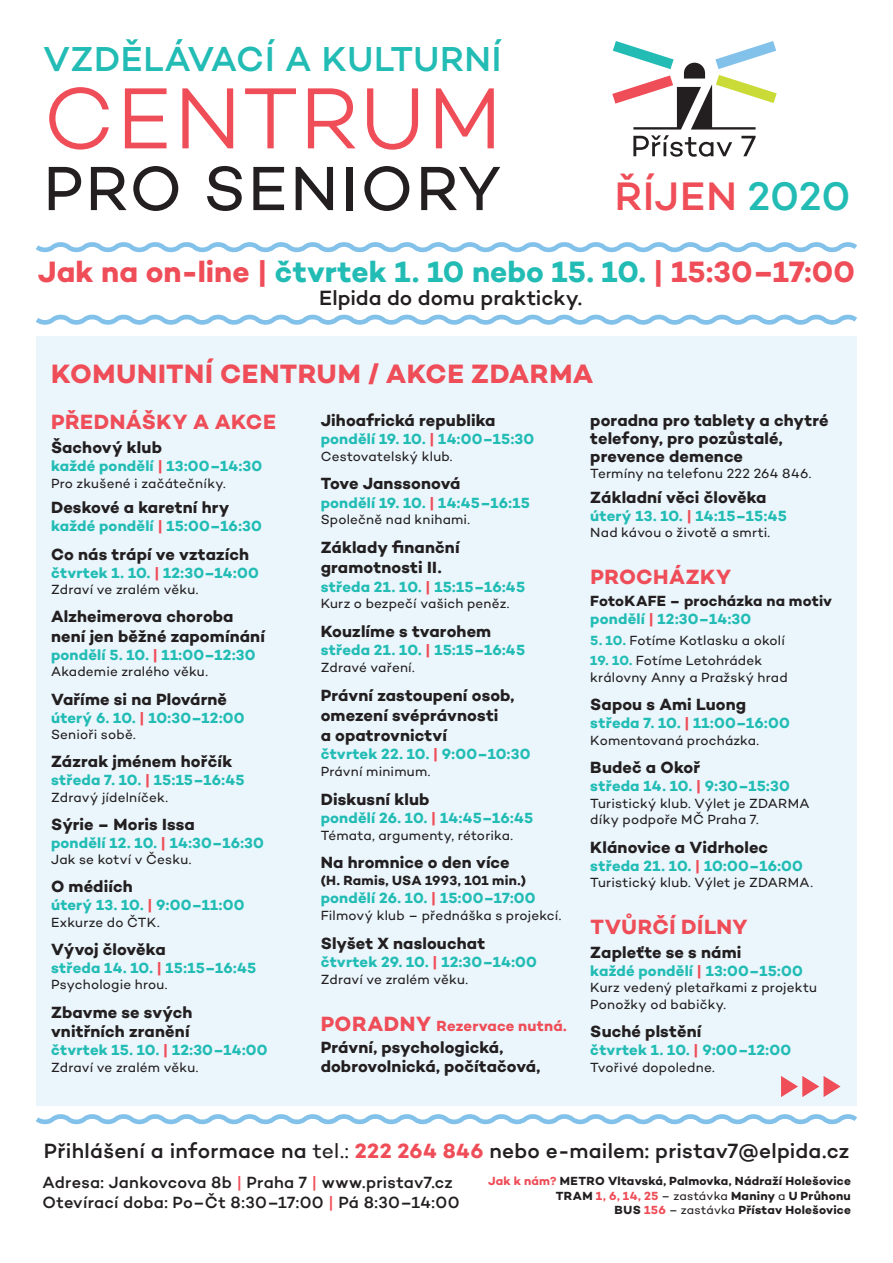
<style>
.page{position:relative;width:893px;height:1263px;background:#fff}
.page>*{position:absolute;margin:0;border:0;box-sizing:border-box;transform-origin:0 0}
.t1{font:300 88.2px "Campton";letter-spacing:.015em;color:#ef4d58}
.t2{font:63.45px "Campton";color:#231f20}
.t3{font:500 40.5px "Campton";letter-spacing:.005em;color:#ef4d58}
.t4{font:500 35.25px "Campton";letter-spacing:.02em;color:#22bcb5}
.t5{font:700 30px "Campton";letter-spacing:.005em;color:#ef4d58}
.t6{font:700 27px "Campton";letter-spacing:.02em;color:#ef4d58}
.t7{font:500 21px "Campton";letter-spacing:.01em;color:#231f20}
.t8{font:700 21px "Campton";letter-spacing:.03em;color:#ef4d58}
.t9{font:700 16.5px/20.2px "Campton";letter-spacing:.005em;color:#231f20}
.t10{font:500 16.5px/19.8px "Campton";letter-spacing:.015em;color:#231f20}
.t11{font:700 16.5px "Campton";letter-spacing:-.02em;color:#231f20}
.t12{font:700 15px "Campton";letter-spacing:.015em;color:#22bcb5}
.t13{font:700 15px/18.1px "Campton";letter-spacing:.01em;color:#231f20}
.t14{font:700 15px "Campton";letter-spacing:.01em;color:#ef4d58}
.t15{font:13.5px/16.4px "Campton";letter-spacing:.015em;color:#231f20}
.t16{font:700 13.5px "Campton";letter-spacing:.015em;color:#231f20}
.t17{font:700 12px/15.6px "Campton";letter-spacing:.02em;color:#231f20;text-align:right}
.t18{font:700 12px "Campton";color:#ef4d58}
.s1{color:#22bcb5}
.s2{color:#ef4d58}
.s3{font-size:21px}
.s4{font-weight:700;color:#22bcb5}
.s5{font-weight:400}
.s6{font-weight:700;color:#ef4d58}
.s7{color:#231f20}
</style>
<div class="page">
<div style="left:36px;top:336px;width:821px;height:770px;background:#eaf6fc"></div>
<svg style="left:612px;top:41px;width:165px;height:116px"></svg>
<svg style="left:36px;top:242px;width:821px;height:11px"></svg>
<svg style="left:36px;top:314px;width:821px;height:11px"></svg>
<svg style="left:36px;top:1114px;width:821px;height:11px"></svg>
<svg style="left:781px;top:1076px;width:60px;height:21px"></svg>
<h3 class="t4" style="left:43px;top:36px;width:460px">vzdělávací a kulturní</h3>
<h1 class="t1" style="left:43px;top:64px;width:460px">CENTRUM</h1>
<h2 class="t2" style="left:43px;top:149px;width:204px">pr o sen</h2>
<h2 class="t2" style="left:341px;top:149px;width:162px">iory</h2>
<h3 class="t3" style="left:615px;top:171px;width:237px">říjen <span class="s1">2020</span></h3>
<h3 class="t5" style="left:38px;top:253px;width:819px">Jak na on-line | <span class="s1">čtvrtek 1. 10 nebo 15. 10.</span> | 15:30–17:00</h3>
<h3 class="t7" style="left:319px;top:285px;width:265px">Elpida do domu prakticky.</h3>
<h3 class="t6" style="left:51px;top:357px;width:22px">Komu</h3>
<h3 class="t6" style="left:137px;top:357px;width:164px">nitní centrum</h3>
<h3 class="t6" style="left:368px;top:357px;width:227px">/ akce z darma</h3>
<h3 class="t8" style="left:51px;top:409px;width:226px">Přednášky a akce</h3>
<p class="t9" style="left:51px;top:437px;width:112px">Šachový klub</p>
<p class="t12" style="left:51px;top:457px;width:213px">každé pondělí <span class="s2">|</span> 13:00–14:30</p>
<p class="t15" style="left:51px;top:474px;width:176px">Pro zkušené i začátečníky.</p>
<p class="t9" style="left:51px;top:497px;width:180px">Deskové a karetní hry</p>
<p class="t12" style="left:51px;top:517px;width:212px">každé pondělí <span class="s2">|</span> 15:00–16:30</p>
<p class="t9" style="left:51px;top:544px;width:200px">Co nás trápí ve vztazích</p>
<p class="t12" style="left:51px;top:563px;width:209px">čtvrtek 1. 10. <span class="s2">|</span> 12:30–14:00</p>
<p class="t15" style="left:51px;top:581px;width:149px">Zdraví ve zralém věku.</p>
<p class="t9" style="left:51px;top:606px;width:216px;line-height:19.8px">Alzheimerova choroba není jen běžné zapomínání</p>
<p class="t12" style="left:51px;top:645px;width:206px">pondělí 5. 10. <span class="s2">|</span> 11:00–12:30</p>
<p class="t15" style="left:51px;top:663px;width:158px">Akademie zralého věku.</p>
<p class="t9" style="left:51px;top:689px;width:178px">Vaříme si na Plovárně</p>
<p class="t12" style="left:51px;top:708px;width:195px">úterý 6. 10. <span class="s2">|</span> 10:30–12:00</p>
<p class="t15" style="left:51px;top:726px;width:86px">Senioři sobě.</p>
<p class="t9" style="left:51px;top:751px;width:183px">Zázrak jménem hořčík</p>
<p class="t12" style="left:51px;top:771px;width:195px">středa 7. 10. <span class="s2">|</span> 15:15–16:45</p>
<p class="t15" style="left:51px;top:788px;width:118px">Zdravý jídelníček.</p>
<p class="t9" style="left:51px;top:814px;width:145px">Sýrie – Moris Issa</p>
<p class="t12" style="left:51px;top:833px;width:214px">pondělí 12. 10. <span class="s2">|</span> 14:30–16:30</p>
<p class="t15" style="left:51px;top:851px;width:142px">Jak se kotví v Česku.</p>
<p class="t9" style="left:51px;top:876px;width:83px">O médiích</p>
<p class="t12" style="left:51px;top:896px;width:195px">úterý 13. 10. <span class="s2">|</span> 9:00–11:00</p>
<p class="t15" style="left:51px;top:913px;width:110px">Exkurze do ČTK.</p>
<p class="t9" style="left:51px;top:939px;width:116px">Vývoj člověka</p>
<p class="t12" style="left:51px;top:958px;width:207px">středa 14. 10. <span class="s2">|</span> 15:15–16:45</p>
<p class="t15" style="left:51px;top:976px;width:118px">Psychologie hrou.</p>
<p class="t9" style="left:51px;top:1002px;width:143px;line-height:19.8px">Zbavme se svých vnitřních zranění</p>
<p class="t12" style="left:51px;top:1041px;width:218px">čtvrtek 15. 10. <span class="s2">|</span> 12:30–14:00</p>
<p class="t15" style="left:51px;top:1058px;width:149px">Zdraví ve zralém věku.</p>
<p class="t9" style="left:321px;top:410px;width:176px">Jihoafrická republika</p>
<p class="t12" style="left:321px;top:429px;width:215px">pondělí 19. 10. <span class="s2">|</span> 14:00–15:30</p>
<p class="t15" style="left:321px;top:448px;width:133px">Cestovatelský klub.</p>
<p class="t11" style="left:321px;top:473px;width:141px">Tove Janssonová</p>
<p class="t12" style="left:321px;top:493px;width:211px">pondělí 19. 10. <span class="s2">|</span> 14:45–16:15</p>
<p class="t15" style="left:321px;top:511px;width:151px">Společně nad knihami.</p>
<p class="t9" style="left:321px;top:537px;width:141px">Základy finanční gramotnosti II.</p>
<p class="t12" style="left:321px;top:577px;width:206px">středa 21. 10. <span class="s2">|</span> 15:15–16:45</p>
<p class="t15" style="left:321px;top:595px;width:190px">Kurz o bezpečí vašich peněz.</p>
<p class="t9" style="left:321px;top:621px;width:172px">Kouzlíme s tvarohem</p>
<p class="t12" style="left:321px;top:641px;width:206px">středa 21. 10. <span class="s2">|</span> 15:15–16:45</p>
<p class="t15" style="left:321px;top:659px;width:96px">Zdravé vaření.</p>
<p class="t9" style="left:321px;top:685px;width:195px">Právní zastoupení osob, omezení svéprávnosti<br>a opatrovnictví</p>
<p class="t12" style="left:321px;top:745px;width:211px">čtvrtek 22. 10. <span class="s2">|</span> 9:00–10:30</p>
<p class="t15" style="left:321px;top:763px;width:111px">Právní minimum.</p>
<p class="t9" style="left:321px;top:789px;width:110px">Diskusní klub</p>
<p class="t12" style="left:321px;top:808px;width:214px">pondělí 26. 10. <span class="s2">|</span> 14:45–16:45</p>
<p class="t15" style="left:321px;top:827px;width:194px">Témata, argumenty, rétorika.</p>
<p class="t9" style="left:321px;top:852px;width:191px">Na hromnice o den více</p>
<p class="t16" style="left:321px;top:872px;width:207px">(H. Ramis, USA 1993, 101 min.)</p>
<p class="t12" style="left:321px;top:889px;width:217px">pondělí 26. 10. <span class="s2">|</span> 15:00–17:00</p>
<p class="t15" style="left:321px;top:907px;width:242px">Filmový klub – přednáška s projekcí.</p>
<p class="t9" style="left:321px;top:933px;width:166px">Slyšet X naslouchat</p>
<p class="t12" style="left:321px;top:952px;width:218px">čtvrtek 29. 10. <span class="s2">|</span> 12:30–14:00</p>
<p class="t15" style="left:321px;top:971px;width:149px">Zdraví ve zralém věku.</p>
<p class="t14" style="left:321px;top:1016px;width:247px"><span class="s3">Poradny</span> Rezervace nutná.</p>
<p class="t9" style="left:321px;top:1038px;width:221px;line-height:18.5px">Právní, psychologická, dobrovolnická, počítačová,</p>
<p class="t9" style="left:590px;top:411px;width:240px;line-height:18.1px">poradna pro tablety a chytré telefony, pro pozůstalé, prevence demence</p>
<p class="t15" style="left:590px;top:465px;width:223px">Termíny na telefonu 222 264 846.</p>
<p class="t9" style="left:590px;top:486px;width:178px">Základní věci člověka</p>
<p class="t12" style="left:590px;top:506px;width:198px">úterý 13. 10. <span class="s2">|</span> 14:15–15:45</p>
<p class="t15" style="left:590px;top:524px;width:181px">Nad kávou o životě a smrti.</p>
<h3 class="t8" style="left:590px;top:563px;width:16px">pro</h3>
<h3 class="t8" style="left:636px;top:563px;width:96px">cházky</h3>
<p class="t13" style="left:590px;top:592px;width:243px">FotoKAFE – procházka na motiv <span class="s1">pondělí</span> <span class="s2">|</span> <span class="s1">12:30–14:30</span></p>
<p class="t15" style="left:590px;top:632px;width:196px"><span class="s4">5. 10.</span> Fotíme Kotlasku a okolí</p>
<p class="t15" style="left:590px;top:652px;width:199px"><span class="s4">19. 10.</span> Fotíme Letohrádek královny Anny a Pražský hrad</p>
<p class="t9" style="left:590px;top:694px;width:157px">Sapou s Ami Luong</p>
<p class="t12" style="left:590px;top:714px;width:201px">středa 7. 10. <span class="s2">|</span> 11:00–16:00</p>
<p class="t15" style="left:590px;top:732px;width:170px">Komentovaná procházka.</p>
<p class="t9" style="left:590px;top:757px;width:111px">Budeč a Okoř</p>
<p class="t12" style="left:590px;top:777px;width:201px">středa 14. 10. <span class="s2">|</span> 9:30–15:30</p>
<p class="t15" style="left:590px;top:795px;width:221px">Turistický klub. Výlet je ZDARMA díky podpoře MČ Praha 7.</p>
<p class="t9" style="left:590px;top:836px;width:179px">Klánovice a Vidrholec</p>
<p class="t12" style="left:590px;top:856px;width:214px">středa 21. 10. <span class="s2">|</span> 10:00–16:00</p>
<p class="t15" style="left:590px;top:874px;width:224px">Turistický klub. Výlet je ZDARMA.</p>
<h3 class="t8" style="left:590px;top:913px;width:159px">Tvůrčí dílny</h3>
<p class="t9" style="left:590px;top:942px;width:153px">Zapleťte se s námi</p>
<p class="t12" style="left:590px;top:961px;width:214px">každé pondělí <span class="s2">|</span> 13:00–15:00</p>
<p class="t15" style="left:590px;top:979px;width:228px">Kurz vedený pletařkami z projektu<br>Ponožky od babičky.</p>
<p class="t9" style="left:590px;top:1021px;width:113px">Suché plstění</p>
<p class="t12" style="left:590px;top:1040px;width:202px">čtvrtek 1. 10. <span class="s2">|</span> 9:00–12:00</p>
<p class="t15" style="left:590px;top:1058px;width:126px">Tvořivé dopoledne.</p>
<h3 class="t7" style="left:44px;top:1137px;width:807px">Přihlášení a informace na <span class="s5">tel.:</span> <span class="s6">222 264 846</span> nebo e-mailem: pristav7@elpida.cz</h3>
<p class="t10" style="left:43px;top:1172px;width:418px">Adresa: Jankovcova 8b <span class="s2">|</span> Praha 7 <span class="s2">|</span> www.pristav7.cz<br>Otevírací doba: Po–Čt 8:30–17:00 <span class="s2">|</span> Pá 8:30–14:00</p>
<p class="t17" style="left:556px;top:1172px;width:297px">Vltavská, Palmovka, Nádraží Holešovice<br>tram <span class="s2">1, 6, 14, 25</span> <span class="s5">– zastávka</span> Maniny <span class="s5">a</span> U Průhonu</p>
<p class="t17" style="left:615px;top:1201px;width:10px">bus</p>
<p class="t17" style="left:644px;top:1201px;width:208px"><span class="s2">156</span> <span class="s5">– zastávka</span> Přístav Holešovice</p>
<p class="t18" style="left:488px;top:1173px;width:100px">Jak k nám? <span class="s7">metro</span></p>
</div>
